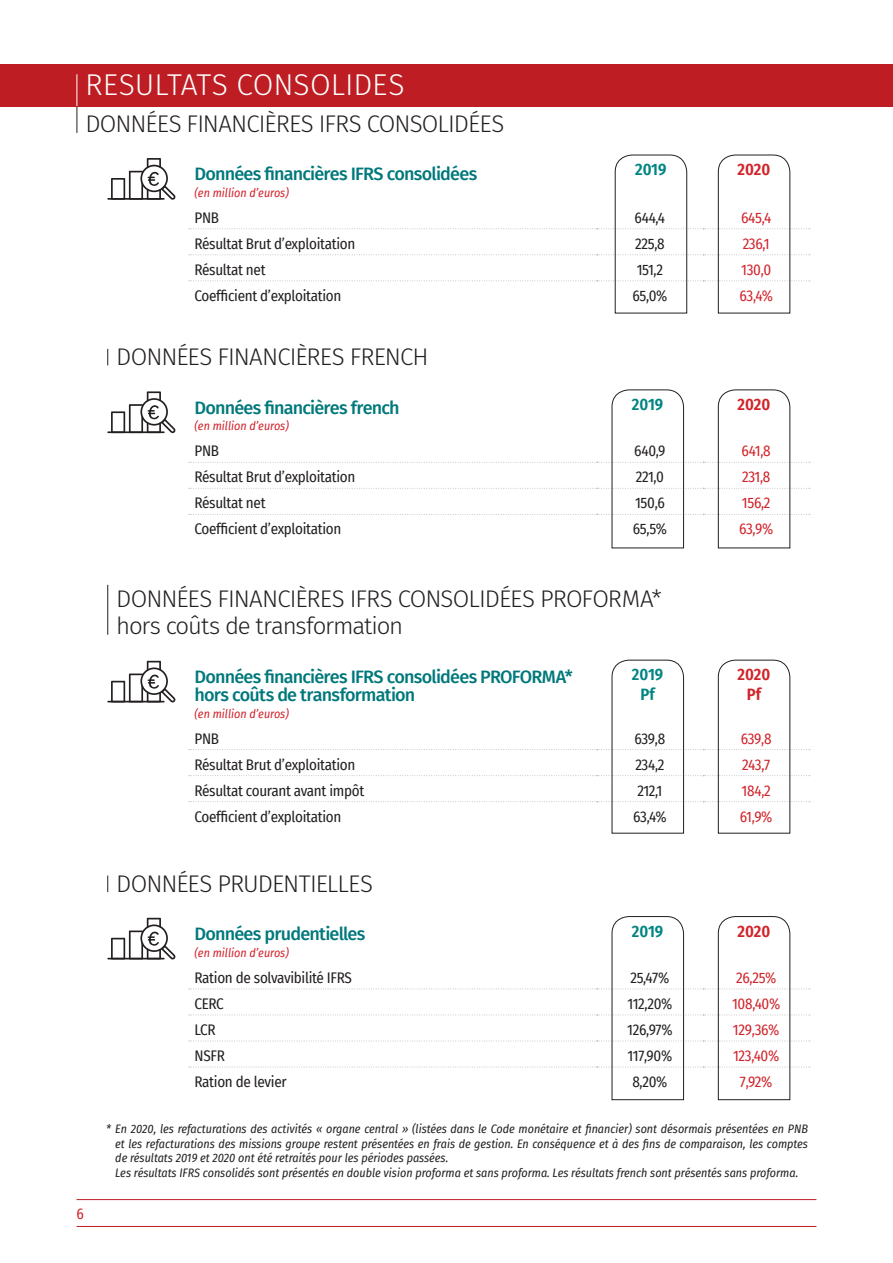
<style>
.page{position:relative;width:893px;height:1263px;background:#fff}
.page>*{position:absolute;margin:0;border:0;box-sizing:border-box;transform-origin:0 0}
.t1{font:300 30px "Fira Sans";color:#fff}
.t2{font:300 24px/27px "Fira Sans";letter-spacing:-.04em;color:#231f20}
.t3{font:500 18px/18px "Fira Sans";letter-spacing:-.045em;color:#00787b}
.t4{font:600 16.5px/19.8px "Fira Sans Condensed";color:#008582;text-align:center}
.t5{font:600 16.5px/19.8px "Fira Sans Condensed";color:#d1232a;text-align:center}
.t6{font:15px "Fira Sans Condensed";letter-spacing:-.02em;color:#231f20}
.t7{font:15px "Fira Sans Condensed";letter-spacing:-.02em;color:#d1232a}
.t8{font:italic 12px/14.4px "Fira Sans Condensed";color:#231f20}
.t9{font:italic 12px "Fira Sans Condensed";color:#d1232a}
</style>
<div class="page">
<hr style="left:77px;top:1226px;width:739px;height:1px;background:#be1e23">
<hr style="left:77px;top:1199px;width:739px;height:1px;background:#be1e23">
<div style="left:0;top:64px;width:893px;height:42px;background:#be1e23"></div>
<hr style="left:77px;top:74px;width:1px;height:32px;background:#fff">
<svg style="left:77px;top:106px;width:1px;height:27px"></svg>
<svg style="left:189px;top:154px;width:621px;height:160px"></svg>
<hr style="left:107px;top:198px;width:58px;height:2px;background:#231f20">
<svg style="left:111px;top:158px;width:65px;height:42px"></svg>
<svg style="left:189px;top:389px;width:621px;height:160px"></svg>
<svg style="left:107px;top:349px;width:1px;height:16px"></svg>
<hr style="left:107px;top:431px;width:58px;height:2px;background:#231f20">
<svg style="left:111px;top:391px;width:65px;height:42px"></svg>
<svg style="left:189px;top:659px;width:621px;height:175px"></svg>
<hr style="left:107px;top:585px;width:1px;height:50px;background:#231f20">
<hr style="left:107px;top:701px;width:58px;height:1px;background:#231f20">
<svg style="left:111px;top:661px;width:65px;height:41px"></svg>
<svg style="left:189px;top:916px;width:621px;height:184px"></svg>
<svg style="left:107px;top:875px;width:1px;height:17px"></svg>
<hr style="left:107px;top:958px;width:58px;height:1px;background:#231f20">
<svg style="left:111px;top:918px;width:65px;height:41px"></svg>
<h1 class="t1" style="left:85px;top:63px;width:321px">RESULTATS CONSOLIDES</h1>
<h2 class="t2" style="left:85px;top:110px;width:420px">DONNÉES FINANCIÈRES IFRS CONSOLIDÉES</h2>
<h3 class="t3" style="left:195px;top:164px;width:284px">Données financières IFRS consolidées</h3>
<p class="t9" style="left:195px;top:184px;width:96px">(en million d’euros)</p>
<p class="t6" style="left:195px;top:206px;width:26px">PNB</p>
<p class="t6" style="left:635px;top:206px;width:32px">644,4</p>
<p class="t7" style="left:741px;top:206px;width:32px">645,4</p>
<p class="t6" style="left:195px;top:232px;width:162px">Résultat Brut d’exploitation</p>
<p class="t6" style="left:635px;top:232px;width:31px">225,8</p>
<p class="t7" style="left:743px;top:232px;width:29px">236,1</p>
<p class="t6" style="left:195px;top:258px;width:73px">Résultat net</p>
<p class="t6" style="left:637px;top:258px;width:28px">151,2</p>
<p class="t7" style="left:741px;top:258px;width:32px">130,0</p>
<p class="t6" style="left:195px;top:284px;width:148px">Coefficient d’exploitation</p>
<p class="t6" style="left:632px;top:284px;width:37px">65,0%</p>
<p class="t7" style="left:739px;top:284px;width:35px">63,4%</p>
<h3 class="t4" style="left:635px;top:159px;width:33px">2019</h3>
<h3 class="t5" style="left:738px;top:159px;width:34px">2020</h3>
<h2 class="t2" style="left:116px;top:343px;width:314px">DONNÉES FINANCIÈRES FRENCH</h2>
<h3 class="t3" style="left:195px;top:398px;width:207px">Données financières french</h3>
<p class="t9" style="left:195px;top:417px;width:96px">(en million d’euros)</p>
<p class="t6" style="left:195px;top:440px;width:26px">PNB</p>
<p class="t6" style="left:634px;top:440px;width:33px">640,9</p>
<p class="t7" style="left:742px;top:440px;width:31px">641,8</p>
<p class="t6" style="left:195px;top:466px;width:162px">Résultat Brut d’exploitation</p>
<p class="t6" style="left:636px;top:466px;width:30px">221,0</p>
<p class="t7" style="left:742px;top:466px;width:30px">231,8</p>
<p class="t6" style="left:195px;top:492px;width:73px">Résultat net</p>
<p class="t6" style="left:635px;top:492px;width:31px">150,6</p>
<p class="t7" style="left:742px;top:492px;width:30px">156,2</p>
<p class="t6" style="left:195px;top:518px;width:148px">Coefficient d’exploitation</p>
<p class="t6" style="left:633px;top:518px;width:36px">65,5%</p>
<p class="t7" style="left:739px;top:518px;width:36px">63,9%</p>
<h3 class="t4" style="left:632px;top:394px;width:33px">2019</h3>
<h3 class="t5" style="left:738px;top:394px;width:34px">2020</h3>
<h2 class="t2" style="left:116px;top:585px;width:547px">DONNÉES FINANCIÈRES IFRS CONSOLIDÉES PROFORMA* hors coûts de transformation</h2>
<h3 class="t3" style="left:195px;top:667px;width:380px">Données financières IFRS consolidées PROFORMA* hors coûts de transformation</h3>
<p class="t9" style="left:195px;top:704px;width:96px">(en million d’euros)</p>
<p class="t6" style="left:195px;top:727px;width:26px">PNB</p>
<p class="t6" style="left:635px;top:727px;width:32px">639,8</p>
<p class="t7" style="left:741px;top:727px;width:32px">639,8</p>
<p class="t6" style="left:195px;top:753px;width:162px">Résultat Brut d’exploitation</p>
<p class="t6" style="left:635px;top:753px;width:31px">234,2</p>
<p class="t7" style="left:742px;top:753px;width:30px">243,7</p>
<p class="t6" style="left:195px;top:779px;width:171px">Résultat courant avant impôt</p>
<p class="t6" style="left:637px;top:779px;width:27px">212,1</p>
<p class="t7" style="left:742px;top:779px;width:31px">184,2</p>
<p class="t6" style="left:194px;top:805px;width:148px">Coefficient d’exploitation</p>
<p class="t6" style="left:633px;top:805px;width:35px">63,4%</p>
<p class="t7" style="left:740px;top:805px;width:34px">61,9%</p>
<h3 class="t4" style="left:632px;top:664px;width:33px">2019<br>Pf</h3>
<h3 class="t5" style="left:738px;top:664px;width:34px">2020<br>Pf</h3>
<h2 class="t2" style="left:116px;top:870px;width:258px">DONNÉES PRUDENTIELLES</h2>
<h3 class="t3" style="left:195px;top:924px;width:172px">Données prudentielles</h3>
<p class="t9" style="left:195px;top:944px;width:96px">(en million d’euros)</p>
<p class="t6" style="left:195px;top:966px;width:159px">Ration de solvavibilité IFRS</p>
<p class="t6" style="left:630px;top:966px;width:41px">25,47%</p>
<p class="t7" style="left:736px;top:966px;width:42px">26,25%</p>
<p class="t6" style="left:195px;top:992px;width:31px">CERC</p>
<p class="t6" style="left:627px;top:992px;width:47px">112,20%</p>
<p class="t7" style="left:732px;top:992px;width:50px">108,40%</p>
<p class="t6" style="left:195px;top:1018px;width:23px">LCR</p>
<p class="t6" style="left:627px;top:1018px;width:47px">126,97%</p>
<p class="t7" style="left:733px;top:1018px;width:48px">129,36%</p>
<p class="t6" style="left:195px;top:1044px;width:32px">NSFR</p>
<p class="t6" style="left:627px;top:1044px;width:46px">117,90%</p>
<p class="t7" style="left:733px;top:1044px;width:48px">123,40%</p>
<p class="t6" style="left:195px;top:1070px;width:94px">Ration de levier</p>
<p class="t6" style="left:632px;top:1070px;width:37px">8,20%</p>
<p class="t7" style="left:740px;top:1070px;width:34px">7,92%</p>
<h3 class="t4" style="left:632px;top:920px;width:33px">2019</h3>
<h3 class="t5" style="left:738px;top:920px;width:34px">2020</h3>
<p class="t7" style="left:77px;top:1202px;width:9px">6</p>
<p class="t8" style="left:115px;top:1122px;width:694px;text-indent:-9px">* En 2020, les refacturations des activités « organe central » (listées dans le Code monétaire et financier) sont désormais présentées en PNB et les refacturations des missions groupe restent présentées en frais de gestion. En conséquence et à des fins de comparaison, les comptes de résultats 2019 et 2020 ont été retraités pour les périodes passées.<br>Les résultats IFRS consolidés sont présentés en double vision proforma et sans proforma. Les résultats french sont présentés sans proforma.</p>
</div>
